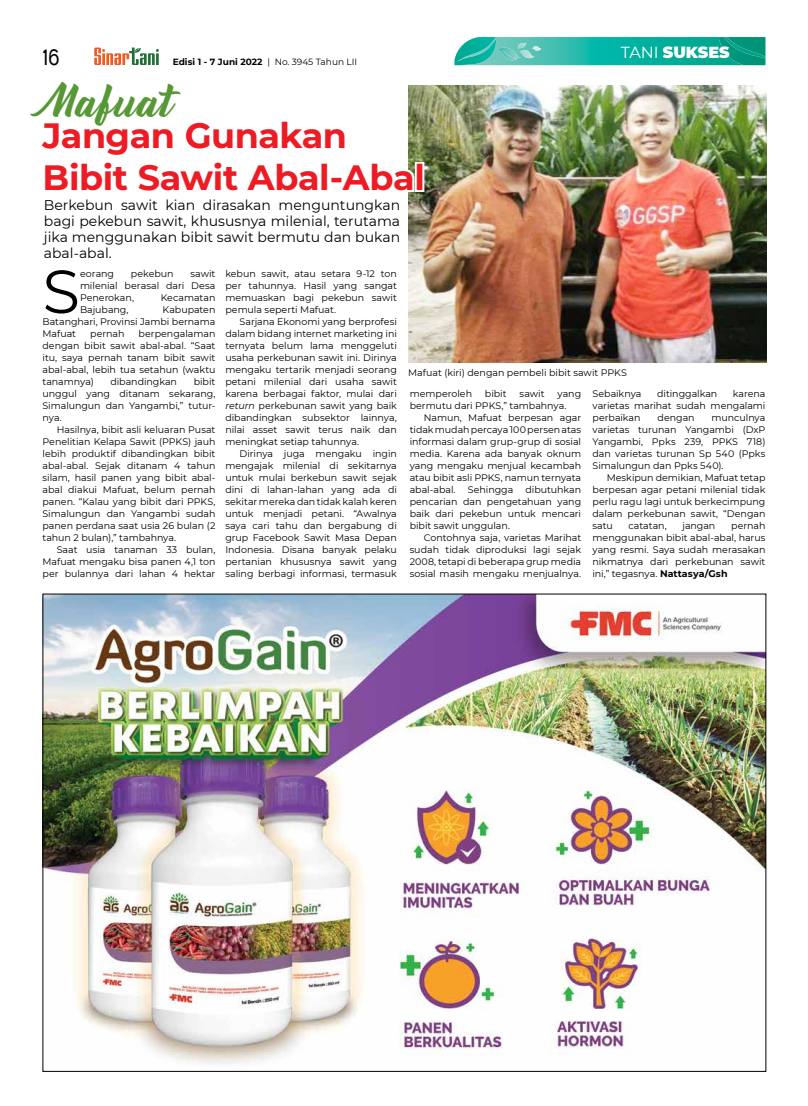
<style>
.page{position:relative;width:808px;height:1106px;background:#fff}
.page>*{position:absolute;margin:0;border:0;box-sizing:border-box;transform-origin:0 0}
.t1{font:60.9px "Montserrat";color:#000}
.t2{font:40px "Bernadette";letter-spacing:.01em;color:#569835}
.t3{font:700 35px/42px "Montserrat";letter-spacing:-.015em;color:#ed1b23}
.t4{font:700 24px "Rawengulk";color:#000}
.t5{font:900 16px "Montserrat";color:#fff}
.t6{font:14px/16px "Montserrat";color:#000;text-align:justify}
.t7{font:9.5px/12px "Montserrat";letter-spacing:-.005em;color:#000;text-align:justify}
.t8{font:700 9px "Montserrat";color:#000}
.s1{font-weight:400}
.s2{font-style:italic}
.s3{font-weight:700}
</style>
<div class="page">
<svg style="left:541px;top:37px;width:178px;height:28px;background:#0eb3a2"></svg>
<img style="left:454px;top:37px;width:87px;height:28px">
<img style="left:719px;top:37px;width:46px;height:28px">
<svg style="left:94px;top:48px;width:65px;height:17px"></svg>
<img style="left:408px;top:85px;width:358px;height:278px">
<svg style="left:408px;top:118px;width:8px;height:78px"></svg>
<div style="left:415px;top:162px;width:9px;height:30px;border:4px solid #fff"></div>
<img style="left:45px;top:595px;width:719px;height:469px">
<h3 class="t4" style="left:43px;top:44px;width:19px">16</h3>
<p class="t8" style="left:173px;top:56px;width:186px">Edisi 1 - 7 Juni 2022 <span class="s1">| No. 3945 Tahun LII</span></p>
<h2 class="t2" style="left:43px;top:70px;width:134px">Mafuat</h2>
<h3 class="t3" style="left:43px;top:113px;width:384px">Jangan Gunakan<br>Bibit Sawit Abal-Abal</h3>
<h3 class="t6" style="left:44px;top:197px;width:358px">Berkebun sawit kian dirasakan menguntungkan bagi pekebun sawit, khususnya milenial, terutama jika menggunakan bibit sawit bermutu dan bukan abal-abal.</h3>
<h3 class="t5" style="left:621px;top:40px;width:110px"><span class="s1">TANI</span> SUKSES</h3>
<h1 class="t1" style="left:43px;top:250px;width:39px">S</h1>
<p class="t7" style="left:80px;top:267px;width:36px">eorang</p>
<p class="t7" style="left:131px;top:267px;width:44px">pekebun</p>
<p class="t7" style="left:80px;top:267px;width:137px;text-indent:110px">sawit milenial berasal dari Desa Penerokan,</p>
<p class="t7" style="left:161px;top:291px;width:56px">Kecamatan</p>
<p class="t7" style="left:80px;top:303px;width:50px">Bajubang,</p>
<p class="t7" style="left:43px;top:303px;width:174px;text-indent:120px">Kabupaten Batanghari, Provinsi Jambi bernama Mafuat</p>
<p class="t7" style="left:43px;top:327px;width:174px;text-indent:96px">berpengalaman dengan bibit sawit abal-abal. “Saat itu, saya pernah tanam bibit sawit abal-abal, lebih tua setahun (waktu tanamnya)</p>
<p class="t7" style="left:90px;top:327px;width:36px">pernah</p>
<p class="t7" style="left:43px;top:375px;width:174px;text-indent:151px">bibit unggul yang ditanam sekarang, Simalungun dan Yangambi,” tutur&shy;nya.</p>
<p class="t7" style="left:43px;top:423px;width:174px;text-indent:14px">Hasilnya, bibit asli keluaran Pusat Penelitian Kelapa Sawit (PPKS) jauh lebih produktif dibandingkan bibit abal-abal. Sejak ditanam 4 tahun silam, hasil panen yang bibit abal&shy;abal diakui Mafuat, belum pernah panen. “Kalau yang bibit dari PPKS, Simalungun dan Yangambi sudah panen perdana saat usia 26 bulan (2 tahun 2 bulan),” tambahnya.</p>
<p class="t7" style="left:43px;top:543px;width:174px;text-indent:14px">Saat usia tanaman 33 bulan, Mafuat mengaku bisa panen 4,1 ton per bulannya dari lahan 4 hektar</p>
<p class="t7" style="left:110px;top:375px;width:68px">dibandingkan</p>
<p class="t7" style="left:225px;top:267px;width:173px">kebun sawit, atau setara 9-12 ton per tahunnya. Hasil yang sangat memuaskan bagi pekebun sawit pemula seperti Mafuat.</p>
<p class="t7" style="left:225px;top:315px;width:173px;text-indent:14px">Sarjana Ekonomi yang berprofesi dalam bidang internet marketing ini ternyata belum lama menggeluti usaha perkebunan sawit ini. Dirinya mengaku tertarik menjadi seorang petani milenial dari usaha sawit karena berbagai faktor, mulai dari <span class="s2">return</span> perkebunan sawit yang baik dibandingkan subsektor lainnya, nilai asset sawit terus naik dan meningkat setiap tahunnya.</p>
<p class="t7" style="left:225px;top:447px;width:173px;text-indent:14px">Dirinya juga mengaku ingin mengajak milenial di sekitarnya untuk mulai berkebun sawit sejak dini di lahan-lahan yang ada di sekitar mereka dan tidak kalah keren untuk menjadi petani. “Awalnya saya cari tahu dan bergabung di grup Facebook Sawit Masa Depan Indonesia. Disana banyak pelaku pertanian khususnya sawit yang saling berbagi informasi, termasuk</p>
<p class="t7" style="left:408px;top:366px;width:220px">Mafuat (kiri) dengan pembeli bibit sawit PPKS</p>
<p class="t7" style="left:410px;top:387px;width:64px">memperoleh</p>
<p class="t7" style="left:485px;top:387px;width:23px">bibit</p>
<p class="t7" style="left:519px;top:387px;width:27px">sawit</p>
<p class="t7" style="left:410px;top:387px;width:173px;text-indent:148px">yang bermutu dari PPKS,” tambahnya.</p>
<p class="t7" style="left:410px;top:411px;width:173px;text-indent:14px">Namun, Mafuat berpesan agar tidak mudah percaya 100 persen atas informasi dalam grup-grup di sosial media. Karena ada banyak oknum yang mengaku menjual kecambah atau bibit asli PPKS, namun ternyata abal-abal.</p>
<p class="t7" style="left:410px;top:483px;width:173px;text-indent:116px">dibutuhkan pencarian dan pengetahuan yang baik dari pekebun untuk mencari bibit sawit unggulan.</p>
<p class="t7" style="left:410px;top:531px;width:173px;text-indent:14px">Contohnya saja, varietas Marihat sudah tidak diproduksi lagi sejak 2008, tetapi di beberapa grup media sosial masih mengaku menjualnya.</p>
<p class="t7" style="left:468px;top:483px;width:47px">Sehingga</p>
<p class="t7" style="left:592px;top:387px;width:174px;text-indent:140px">karena varietas marihat sudah mengalami perbaikan</p>
<p class="t7" style="left:592px;top:387px;width:51px">Sebaiknya</p>
<p class="t7" style="left:657px;top:387px;width:62px">ditinggalkan</p>
<p class="t7" style="left:592px;top:411px;width:174px;text-indent:119px">munculnya varietas turunan Yangambi (DxP Yangambi, Ppks 239, PPKS 718) dan varietas turunan Sp 540 (Ppks Simalungun dan Ppks 540).</p>
<p class="t7" style="left:592px;top:471px;width:174px;text-indent:14px">Meskipun demikian, Mafuat tetap berpesan agar petani milenial tidak perlu ragu lagi untuk berkecimpung dalam perkebunan sawit, “Dengan satu</p>
<p class="t7" style="left:657px;top:411px;width:39px">dengan</p>
<p class="t7" style="left:628px;top:519px;width:40px">catatan,</p>
<p class="t7" style="left:682px;top:519px;width:34px">jangan</p>
<p class="t7" style="left:592px;top:519px;width:174px;text-indent:139px">pernah menggunakan bibit abal-abal, harus yang resmi. Saya sudah merasakan nikmatnya dari perkebunan sawit ini,” tegasnya. <span class="s3">Nattasya/Gsh</span></p>
</div>
